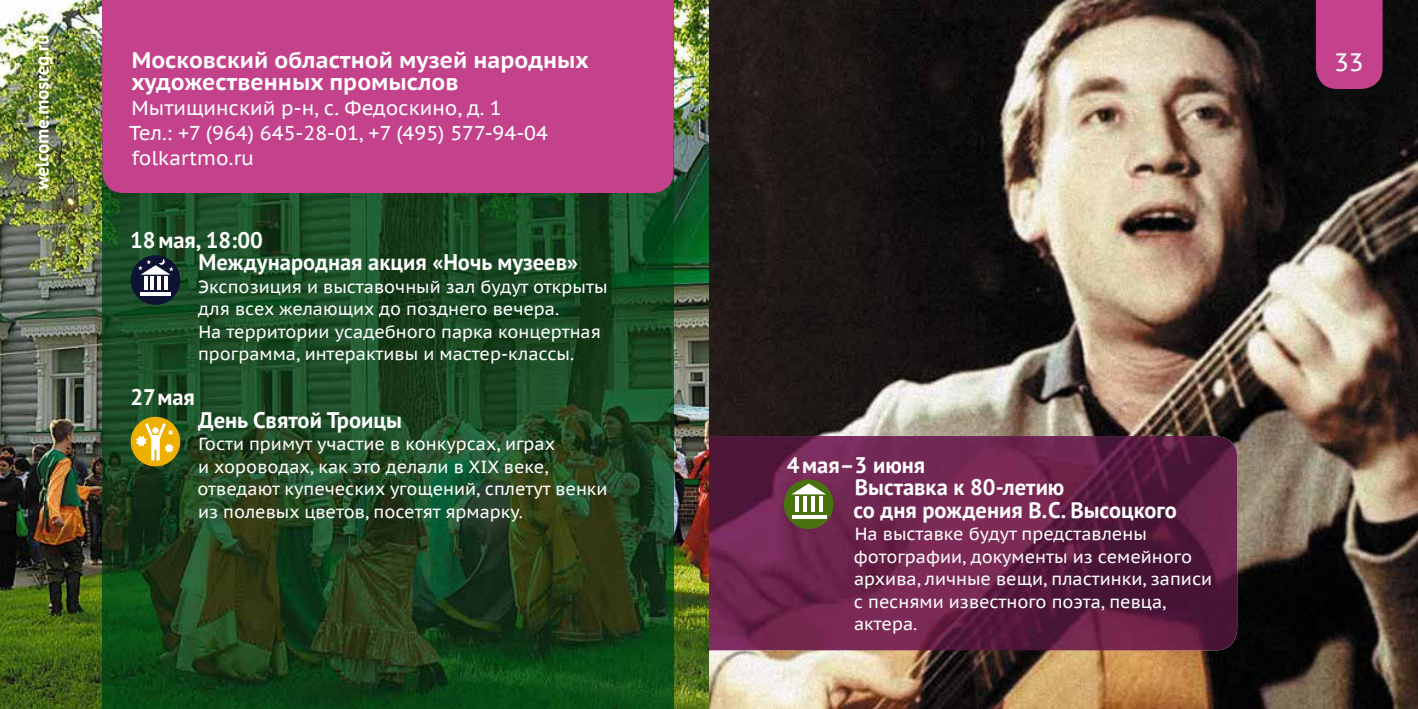
<style>
.page{position:relative;width:1418px;height:709px;background:#fff}
.page>*{position:absolute;margin:0;border:0;box-sizing:border-box;transform-origin:0 0}
.t1{font:25px "PT Sans Caption";color:#fff}
.t2{font:700 22.5px/22.5px "PT Sans";color:#fff}
.t3{font:700 22.5px/22.5px "PT Sans Caption";color:#fff}
.t4{font:20px/25px "PT Sans Caption";color:#fff}
.t5{font:17.5px/22.5px "PT Sans Caption";color:#fff}
</style>
<div class="page">
<img style="left:0;top:0;width:709px;height:709px">
<img style="left:709px;top:0;width:708px;height:442px">
<img style="left:709px;top:650px;width:87px;height:59px">
<img style="left:1152px;top:442px;width:265px;height:267px">
<img style="left:796px;top:650px;width:356px;height:59px">
<img style="left:709px;top:436px;width:528px;height:214px">
<div style="left:102px;top:158px;width:571px;height:35px;background:#c4418b"></div>
<div style="left:102px;top:0;width:571px;height:158px;background:#c4418b"></div>
<div style="left:1315px;top:0;width:67px;height:89px;background:#c4418b"></div>
<img style="left:35px;top:35px;width:17px;height:155px">
<div style="left:131px;top:255px;width:49px;height:50px;background:#0e1233;border-radius:50%"></div>
<hr style="left:141px;top:292px;width:30px;height:3px;background:#fff">
<svg style="left:138px;top:259px;width:36px;height:30px"></svg>
<div style="left:131px;top:417px;width:49px;height:49px;background:#eeb000;border-radius:50%"></div>
<svg style="left:136px;top:423px;width:38px;height:37px"></svg>
<svg style="left:783px;top:479px;width:50px;height:50px"></svg>
<hr style="left:795px;top:496px;width:4px;height:15px;background:#fff">
<hr style="left:803px;top:496px;width:4px;height:15px;background:#fff">
<svg style="left:810px;top:496px;width:4px;height:15px"></svg>
<svg style="left:818px;top:496px;width:4px;height:15px"></svg>
<svg style="left:791px;top:514px;width:35px;height:4px"></svg>
<svg style="left:791px;top:483px;width:35px;height:11px"></svg>
<p class="t3" style="left:131px;top:48px;width:459px">Московский областной музей народных художественных промыслов</p>
<p class="t4" style="left:129px;top:95px;width:420px">Мытищинский р-н, с. Федоскино, д. 1<br>Тел.: +7 (964) 645-28-01, +7 (495) 577-94-04 folkartmo.ru</p>
<p class="t2" style="left:199px;top:228px;width:381px;text-indent:-68px">18 мая, 18:00<br>Международная акция «Ночь музеев»</p>
<p class="t5" style="left:198px;top:275px;width:411px">Экспозиция и выставочный зал будут открыты для всех желающих до позднего вечера.<br>На территории усадебного парка концертная программа, интерактивы и мастер-классы.</p>
<p class="t2" style="left:130px;top:385px;width:66px">27 мая</p>
<p class="t2" style="left:198px;top:408px;width:205px">День Святой Троицы</p>
<p class="t5" style="left:197px;top:432px;width:411px">Гости примут участие в конкурсах, играх<br>и хороводах, как это делали в XIX веке, отведают купеческих угощений, сплетут венки из полевых цветов, посетят ярмарку.</p>
<h1 class="t1" style="left:1333px;top:46px;width:31px">33</h1>
<p class="t2" style="left:853px;top:453px;width:325px;text-indent:-67px">4 мая–3 июня<br>Выставка к 80-летию<br>со дня рождения В. С. Высоцкого</p>
<p class="t5" style="left:853px;top:522px;width:360px">На выставке будут представлены фотографии, документы из семейного архива, личные вещи, пластинки, записи с песнями известного поэта, певца, актера.</p>
</div>
